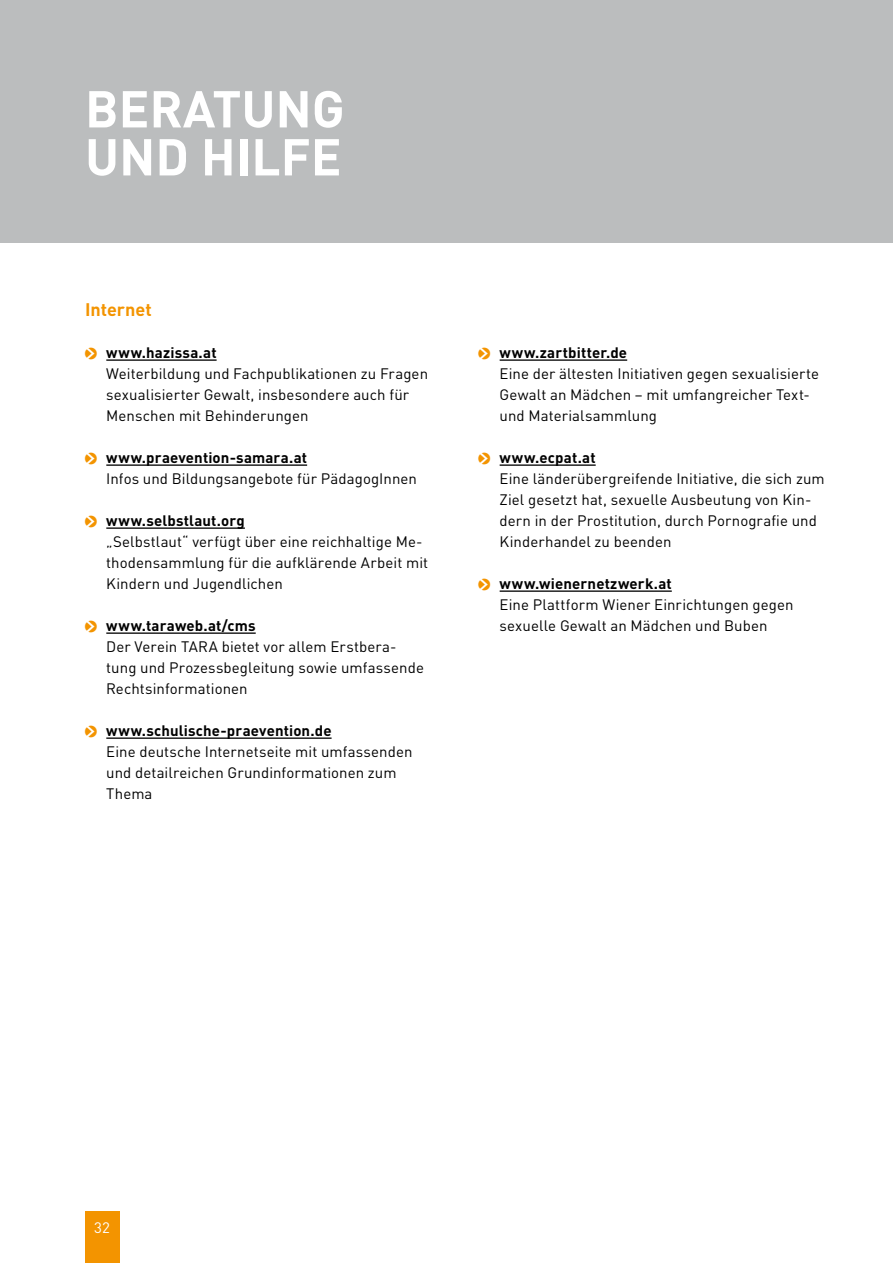
<style>
.page{position:relative;width:893px;height:1263px;background:#fff}
.page>*{position:absolute;margin:0;border:0;box-sizing:border-box;transform-origin:0 0}
.t1{font:700 51px/48px "DIN";color:#fff}
.t2{font:700 18px "DIN";color:#f39400}
.t3{font:15px/21px "DIN";letter-spacing:.005em;color:#000}
.t4{font:15px "DIN";color:#fff}
.s1{font-family:"Pointers";color:#f39400}
.s2{font-weight:700}
</style>
<div class="page">
<div style="left:0;top:0;width:893px;height:242px;background:#bbbdbe"></div>
<hr style="left:106px;top:359px;width:111px;height:2px;background:#000">
<hr style="left:106px;top:464px;width:201px;height:2px;background:#000">
<hr style="left:106px;top:527px;width:139px;height:2px;background:#000">
<hr style="left:106px;top:632px;width:150px;height:2px;background:#000">
<hr style="left:106px;top:737px;width:226px;height:2px;background:#000">
<hr style="left:500px;top:359px;width:127px;height:2px;background:#000">
<hr style="left:500px;top:464px;width:96px;height:2px;background:#000">
<hr style="left:500px;top:590px;width:172px;height:2px;background:#000">
<div style="left:85px;top:1212px;width:34px;height:51px;background:#f39400"></div>
<h1 class="t1" style="left:85px;top:83px;width:261px">BERATUNG<br>UND HILFE</h1>
<p class="t2" style="left:85px;top:298px;width:68px">Internet</p>
<p class="t3" style="left:106px;top:342px;width:323px;text-indent:-21px"><span class="s1">O</span> <span class="s2">www.hazissa.at<br></span>Weiterbildung und Fachpublikationen zu Fragen sexualisierter Gewalt, insbesondere auch für Menschen mit Behinderungen</p>
<p class="t3" style="left:106px;top:447px;width:312px;text-indent:-21px"><span class="s1">O</span> <span class="s2">www.praevention-samara.at<br></span>Infos und Bildungsangebote für PädagogInnen</p>
<p class="t3" style="left:106px;top:510px;width:323px;text-indent:-21px"><span class="s1">O</span> <span class="s2">www.selbstlaut.org<br></span>„Selbstlaut“ verfügt über eine reichhaltige Me&shy;thodensammlung für die aufklärende Arbeit mit Kindern und Jugendlichen</p>
<p class="t3" style="left:106px;top:615px;width:319px;text-indent:-21px"><span class="s1">O</span> <span class="s2">www.taraweb.at/cms<br></span>Der Verein TARA bietet vor allem Erstbera&shy;tung und Prozessbegleitung sowie umfassende Rechtsinformationen</p>
<p class="t3" style="left:106px;top:720px;width:308px;text-indent:-21px"><span class="s1">O</span> <span class="s2">www.schulische-praevention.de<br></span>Eine deutsche Internetseite mit umfassenden und detailreichen Grundinformationen zum<br>Thema</p>
<p class="t3" style="left:500px;top:342px;width:321px;text-indent:-21px"><span class="s1">O</span> <span class="s2">www.zartbitter.de<br></span>Eine der ältesten Initiativen gegen sexualisierte Gewalt an Mädchen – mit umfangreicher Text&shy;und Materialsammlung</p>
<p class="t3" style="left:500px;top:447px;width:327px;text-indent:-21px"><span class="s1">O</span> <span class="s2">www.ecpat.at<br></span>Eine länderübergreifende Initiative, die sich zum Ziel gesetzt hat, sexuelle Ausbeutung von Kin&shy;dern in der Prostitution, durch Pornografie und Kinderhandel zu beenden</p>
<p class="t3" style="left:500px;top:573px;width:295px;text-indent:-21px"><span class="s1">O</span> <span class="s2">www.wienernetzwerk.at<br></span>Eine Plattform Wiener Einrichtungen gegen sexuelle Gewalt an Mädchen und Buben</p>
<p class="t4" style="left:94px;top:1218px;width:17px">32</p>
</div>
